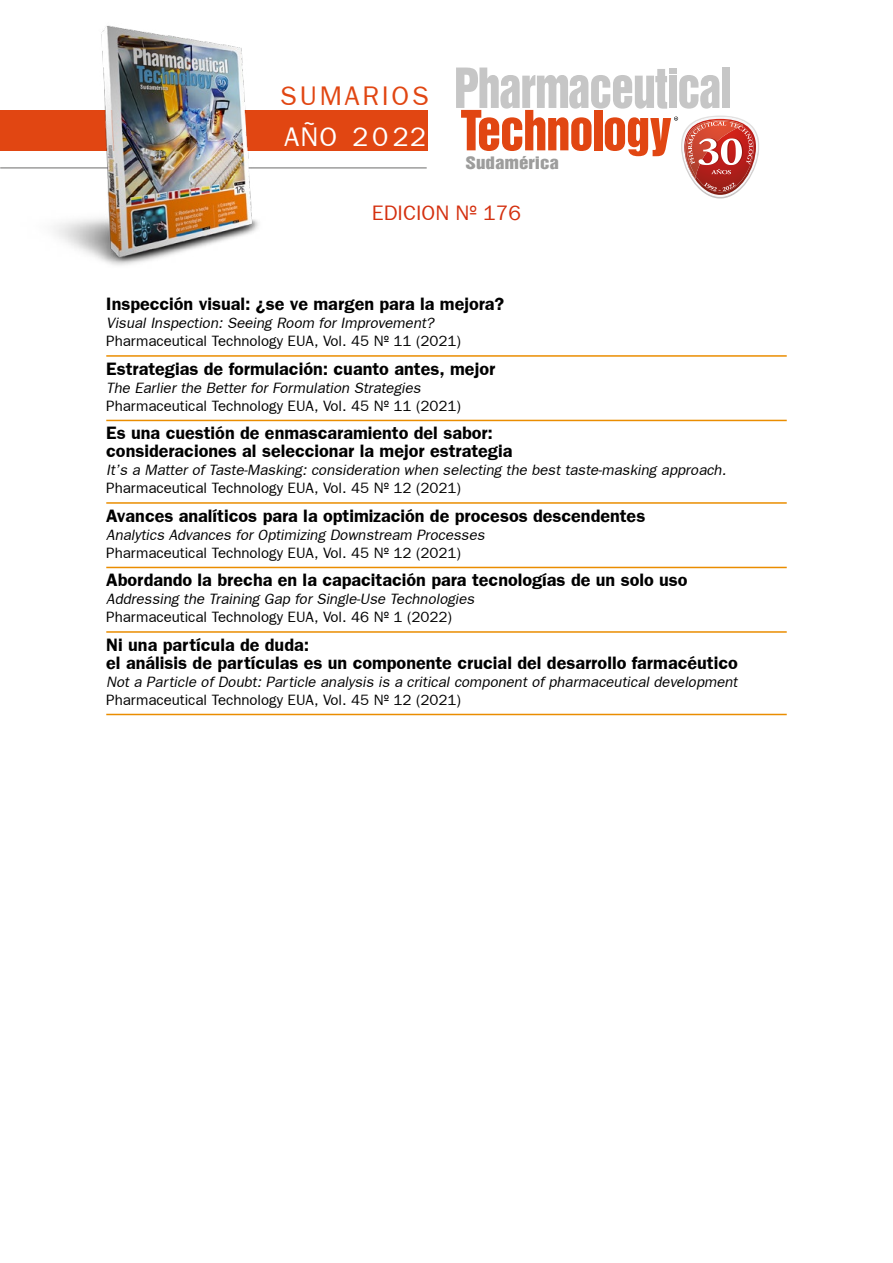
<style>
.page{position:relative;width:893px;height:1263px;background:#fff}
.page>*{position:absolute;margin:0;border:0;box-sizing:border-box;transform-origin:0 0}
.t1{font:27px "Frankfurt Gothic Plain";letter-spacing:.1em;color:#e14612}
.t2{font:27px "Frankfurt Gothic Plain";letter-spacing:.045em;color:#fff}
.t3{font:21px "Frankfurt Gothic Plain";color:#d4300f}
.t4{font:700 18px/18px "Frankfurt Gothic";color:#000}
.t5{font:15.75px "Switzerland Inserat Plain";color:#9d9d9c;scale:1.2 1}
.t6{font:italic 15px "Frankfurt Gothic Plain";color:#000}
.t7{font:15px "Frankfurt Gothic Plain";color:#000}
</style>
<div class="page">
<div style="left:0;top:110px;width:427px;height:41px;background:#e14612"></div>
<hr style="left:0;top:167px;width:427px;height:2px;background:#9d9d9c">
<svg style="left:456px;top:68px;width:303px;height:130px"></svg>
<img style="left:20px;top:25px;width:255px;height:241px">
<hr style="left:106px;top:355px;width:681px;height:2px;background:#ea8d00">
<hr style="left:106px;top:420px;width:681px;height:1px;background:#ea8d00">
<hr style="left:106px;top:502px;width:681px;height:2px;background:#ea8d00">
<hr style="left:106px;top:567px;width:681px;height:1px;background:#ea8d00">
<hr style="left:106px;top:631px;width:681px;height:2px;background:#ea8d00">
<hr style="left:106px;top:714px;width:681px;height:1px;background:#ea8d00">
<h1 class="t1" style="left:280px;top:80px;width:150px">SUMARIOS</h1>
<h1 class="t2" style="left:284px;top:122px;width:143px">AÑO 2022</h1>
<p class="t5" style="left:466px;top:153px;width:79px">Sudamérica</p>
<p class="t3" style="left:372px;top:201px;width:151px">EDICION Nº 176</p>
<p class="t4" style="left:106px;top:294px;width:399px">Inspección visual: ¿se ve margen para la mejora?</p>
<p class="t6" style="left:106px;top:314px;width:332px">Visual Inspection: Seeing Room for Improvement?</p>
<p class="t7" style="left:106px;top:332px;width:356px">Pharmaceutical Technology EUA, Vol. 45 Nº 11 (2021)</p>
<p class="t4" style="left:106px;top:359px;width:390px">Estrategias de formulación: cuanto antes, mejor</p>
<p class="t6" style="left:106px;top:379px;width:319px">The Earlier the Better for Formulation Strategies</p>
<p class="t7" style="left:106px;top:397px;width:356px">Pharmaceutical Technology EUA, Vol. 45 Nº 11 (2021)</p>
<p class="t4" style="left:106px;top:423px;width:408px">Es una cuestión de enmascaramiento del sabor: consideraciones al seleccionar la mejor estrategia</p>
<p class="t6" style="left:106px;top:461px;width:624px">It’s a Matter of Taste-Masking: consideration when selecting the best taste-masking approach.</p>
<p class="t7" style="left:106px;top:479px;width:356px">Pharmaceutical Technology EUA, Vol. 45 Nº 12 (2021)</p>
<p class="t4" style="left:106px;top:506px;width:541px">Avances analíticos para la optimización de procesos descendentes</p>
<p class="t6" style="left:106px;top:526px;width:383px">Analytics Advances for Optimizing Downstream Processes</p>
<p class="t7" style="left:106px;top:544px;width:356px">Pharmaceutical Technology EUA, Vol. 45 Nº 12 (2021)</p>
<p class="t4" style="left:106px;top:570px;width:583px">Abordando la brecha en la capacitación para tecnologías de un solo uso</p>
<p class="t6" style="left:106px;top:590px;width:373px">Addressing the Training Gap for Single-Use Technologies</p>
<p class="t7" style="left:106px;top:608px;width:347px">Pharmaceutical Technology EUA, Vol. 46 Nº 1 (2022)</p>
<p class="t4" style="left:106px;top:635px;width:633px">Ni una partícula de duda:<br>el análisis de partículas es un componente crucial del desarrollo farmacéutico</p>
<p class="t6" style="left:106px;top:673px;width:636px">Not a Particle of Doubt: Particle analysis is a critical component of pharmaceutical development</p>
<p class="t7" style="left:106px;top:691px;width:356px">Pharmaceutical Technology EUA, Vol. 45 Nº 12 (2021)</p>
</div>
